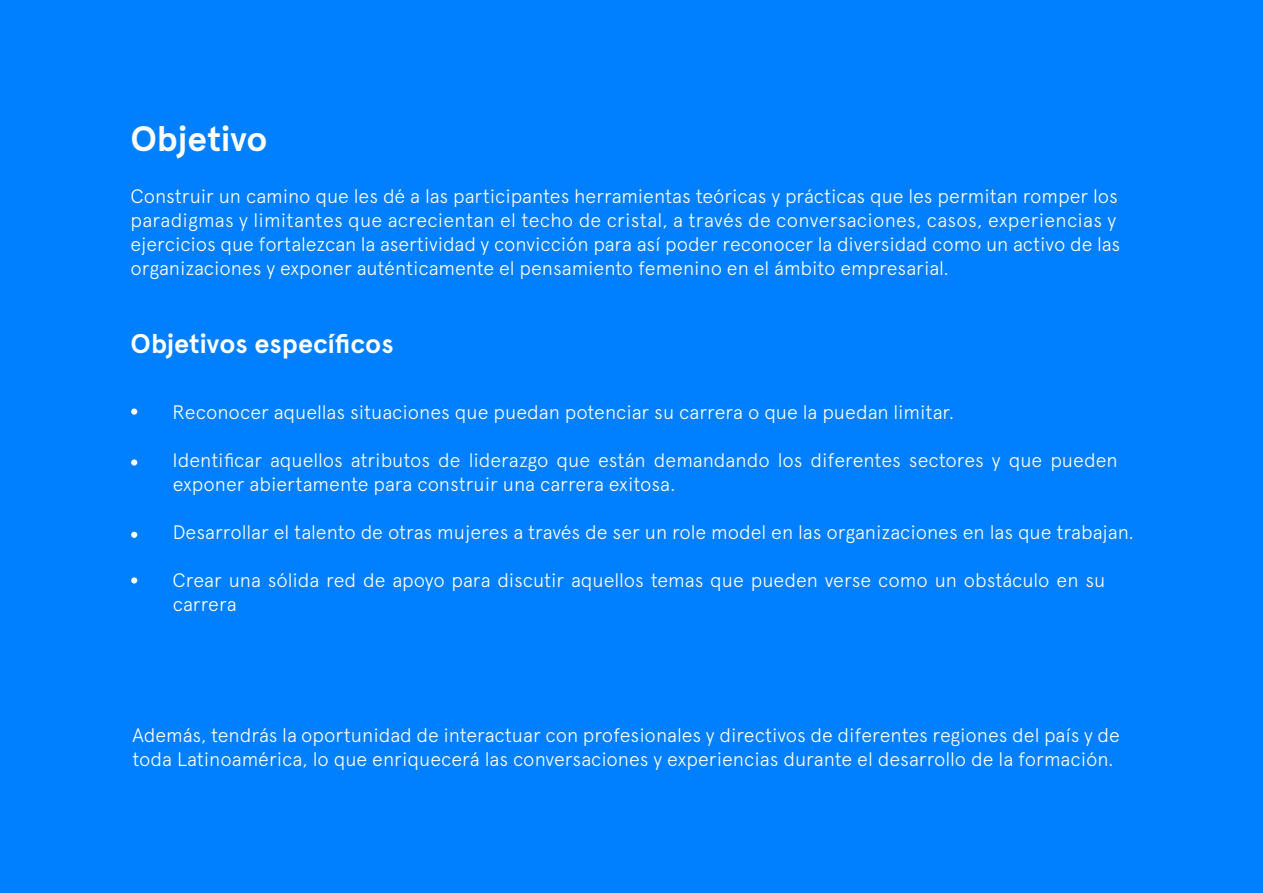
<style>
.page{position:relative;width:1263px;height:893px;background:#0080ff}
.page>*{position:absolute;margin:0;border:0;box-sizing:border-box;transform-origin:0 0}
.t1{font:700 35.25px "Apercu";color:#fff}
.t2{font:700 27px "Apercu";color:#fff}
.t3{font:300 19.5px/24px "Apercu";color:#fff}
</style>
<div class="page">
<svg style="left:131px;top:409px;width:6px;height:6px"></svg>
<div style="left:131px;top:459px;width:6px;height:7px;background:#fff;border-radius:50%"></div>
<svg style="left:131px;top:532px;width:6px;height:6px"></svg>
<svg style="left:131px;top:577px;width:6px;height:6px"></svg>
<h1 class="t1" style="left:131px;top:118px;width:138px">Objetivo</h1>
<p class="t3" style="left:131px;top:184px;width:991px">Construir un camino que les dé a las participantes herramientas teóricas y prácticas que les permitan romper los paradigmas y limitantes que acrecientan el techo de cristal, a través de conversaciones, casos, experiencias y ejercicios que fortalezcan la asertividad y convicción para así poder reconocer la diversidad como un activo de las organizaciones y exponer auténticamente el pensamiento femenino en el ámbito empresarial.</p>
<h2 class="t2" style="left:131px;top:327px;width:265px">Objetivos específicos</h2>
<p class="t3" style="left:173px;top:400px;width:783px">Reconocer aquellas situaciones que puedan potenciar su carrera o que la puedan limitar.</p>
<p class="t3" style="left:173px;top:448px;width:946px">Identificar aquellos atributos de liderazgo que están demandando los diferentes sectores y que pueden exponer abiertamente para construir una carrera exitosa.</p>
<p class="t3" style="left:173px;top:520px;width:963px">Desarrollar el talento de otras mujeres a través de ser un role model en las organizaciones en las que trabajan.</p>
<p class="t3" style="left:173px;top:568px;width:934px">Crear una sólida red de apoyo para discutir aquellos temas que pueden verse como un obstáculo en su carrera</p>
<p class="t3" style="left:133px;top:723px;width:989px">Además, tendrás la oportunidad de interactuar con profesionales y directivos de diferentes regiones del país y de toda Latinoamérica, lo que enriquecerá las conversaciones y experiencias durante el desarrollo de la formación.</p>
</div>
